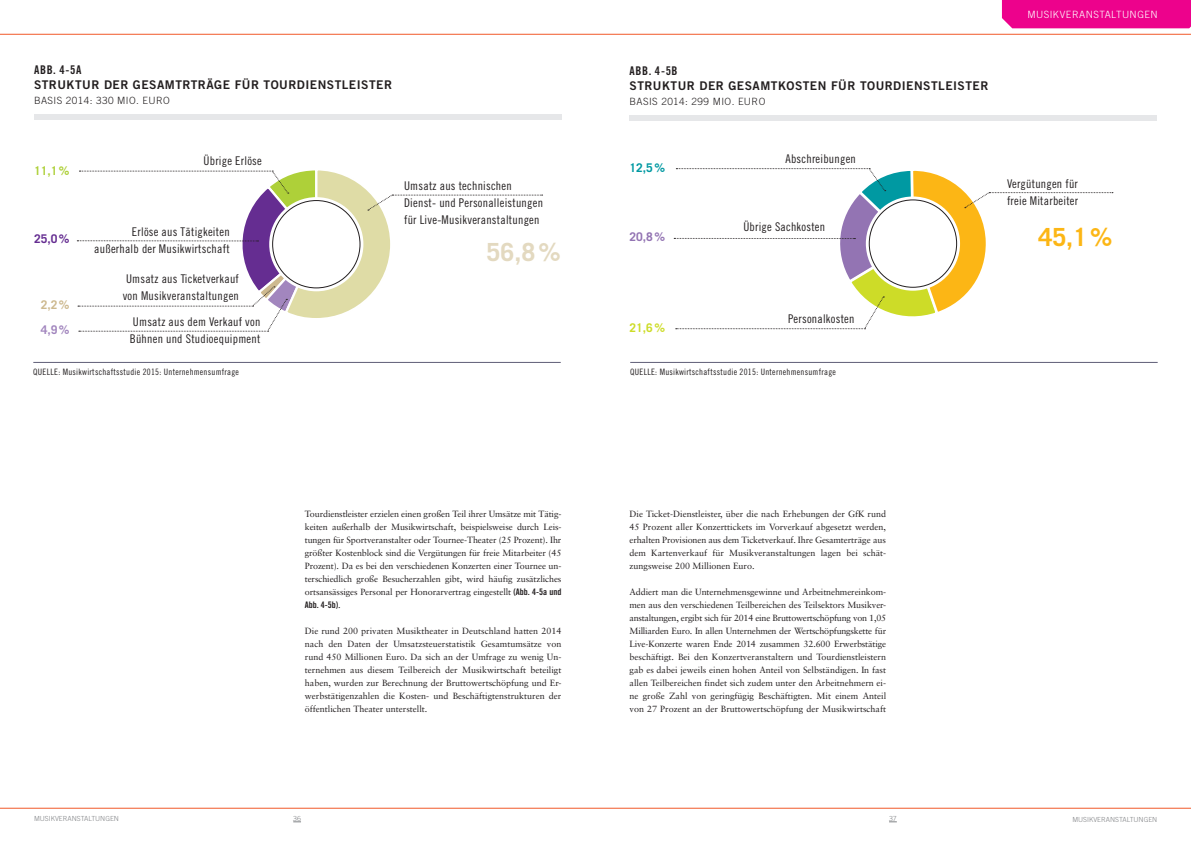
<style>
.page{position:relative;width:1191px;height:842px;background:#fff}
.page>*{position:absolute;margin:0;border:0;box-sizing:border-box;transform-origin:0 0}
.t1{font:700 25px "Trade Gothic LT";color:#fcb615}
.t2{font:700 25px "Trade Gothic LT";color:#e3d9c0}
.t3{font:12px/17px "Trade Gothic Cond Eighteen";letter-spacing:.02em;color:#231f20}
.t4{font:12px "Trade Gothic Bold Two";letter-spacing:.04em;color:#231f20}
.t5{font:12px "Trade Gothic LT Bold Cond Twenty";letter-spacing:.05em;color:#231f20}
.t6{font:700 12px "Trade Gothic LT";color:#0099a2}
.t7{font:700 12px "Trade Gothic LT";color:#9374b3}
.t8{font:700 12px "Trade Gothic LT";color:#cddc28}
.t9{font:700 12px "Trade Gothic LT";color:#aed039}
.t10{font:700 12px "Trade Gothic LT";color:#652d91}
.t11{font:700 12px "Trade Gothic LT";color:#a286be}
.t12{font:700 12px "Trade Gothic LT";color:#cdb98f}
.t13{font:300 10px "Trade Gothic LT";letter-spacing:.04em;color:#231f20}
.t14{font:300 10px "Trade Gothic LT";letter-spacing:.045em;color:#fff}
.t15{font:9px/13px "Sabon";color:#231f20;text-align:justify}
.t16{font:9px "Trade Gothic Bold Cond Twenty";color:#231f20}
.t17{font:8.8px "Trade Gothic Cond Eighteen";letter-spacing:.03em;color:#231f20}
.t18{font:300 7px "Trade Gothic LT";color:#808285}
.s1{font-family:"Trade Gothic Bold Cond Twenty"}
.s2{font-family:"Sabon"}
</style>
<div class="page">
<hr style="left:0;top:808px;width:1191px;height:1px;background:#f15929">
<hr style="left:0;top:34px;width:1191px;height:1px;background:#f15929">
<div style="left:629px;top:115px;width:528px;height:6px;background:#e6e7e9"></div>
<hr style="left:630px;top:362px;width:527px;height:1px;background:#5f5d76">
<svg style="left:674px;top:168px;width:439px;height:161px"></svg>
<hr style="left:33px;top:362px;width:528px;height:1px;background:#5f5d76">
<div style="left:34px;top:114px;width:527px;height:6px;background:#e6e7e9"></div>
<svg style="left:77px;top:170px;width:465px;height:162px"></svg>
<div style="left:1002px;top:0;width:189px;height:28px;background:#ed028c"></div>
<p class="t14" style="left:1027px;top:8px;width:16px">MUSIKVER</p>
<p class="t14" style="left:1079px;top:8px;width:80px">ANSTALTU NGEN</p>
<h2 class="t5" style="left:34px;top:63px;width:49px">Abb. 4-5a</h2>
<h2 class="t4" style="left:34px;top:78px;width:359px">STRUKTUR DER GESAMTRTRÄGE FÜR TOURDIENSTLEISTER</h2>
<p class="t13" style="left:34px;top:95px;width:20px">BASIS</p>
<p class="t13" style="left:66px;top:95px;width:91px">2014: 330 MIO. EURO</p>
<h2 class="t5" style="left:629px;top:63px;width:50px">Abb. 4-5b</h2>
<h2 class="t4" style="left:629px;top:78px;width:360px">STRUKTUR DER GESAMTKOSTEN FÜR TOURDIENSTLEISTER</h2>
<p class="t13" style="left:629px;top:95px;width:20px">BASIS</p>
<p class="t13" style="left:661px;top:95px;width:91px">2014: 299 MIO. EURO</p>
<h2 class="t9" style="left:34px;top:163px;width:37px">11,1%</h2>
<h2 class="t3" style="left:204px;top:152px;width:60px">Übrige Erlöse</h2>
<h2 class="t6" style="left:629px;top:161px;width:37px">12,5%</h2>
<h2 class="t3" style="left:785px;top:150px;width:72px">Abschreibungen</h2>
<h2 class="t10" style="left:34px;top:232px;width:37px">25,0%</h2>
<h2 class="t3" style="left:94px;top:224px;width:137px;text-align:right">Erlöse aus Tätigkeiten außerhalb der Musikwirtschaft</h2>
<h2 class="t3" style="left:404px;top:177px;width:140px">Umsatz aus technischen<br>Dienst- und Personalleistungen für Live-Musikveranstaltungen</h2>
<h1 class="t2" style="left:486px;top:236px;width:76px">56,8%</h1>
<h2 class="t7" style="left:629px;top:229px;width:37px">20,8%</h2>
<h2 class="t3" style="left:743px;top:218px;width:83px">Übrige Sachkosten</h2>
<h2 class="t3" style="left:1007px;top:175px;width:73px">Vergütungen für freie Mitarbeiter</h2>
<h1 class="t1" style="left:1038px;top:222px;width:75px">45,1%</h1>
<h2 class="t12" style="left:41px;top:298px;width:30px">2,2%</h2>
<h2 class="t3" style="left:123px;top:270px;width:118px">Umsatz aus Ticketverkauf von Musikveranstaltungen</h2>
<h2 class="t11" style="left:41px;top:322px;width:30px">4,9%</h2>
<h2 class="t3" style="left:130px;top:313px;width:132px">Umsatz aus dem Verkauf von<br>Bühnen und Studioequipment</h2>
<h2 class="t8" style="left:629px;top:320px;width:37px">21,6%</h2>
<h2 class="t3" style="left:788px;top:310px;width:68px">Personalkosten</h2>
<p class="t17" style="left:33px;top:367px;width:10px">Quelle</p>
<p class="t17" style="left:58px;top:367px;width:182px">: Musikwirtschaftsstudie 2015: Unternehmensumfrage</p>
<p class="t17" style="left:630px;top:367px;width:10px">Quelle</p>
<p class="t17" style="left:655px;top:367px;width:182px">: Musikwirtschaftsstudie 2015: Unternehmensumfrage</p>
<p class="t15" style="left:305px;top:507px;width:258px">Tourdienstleister erzielen einen großen Teil ihrer Umsätze mit Tätig&shy;keiten außerhalb der Musikwirtschaft, beispielsweise durch Leis&shy;tungen für Sportveranstalter oder Tournee-Theater (25 Prozent). Ihr größter Kostenblock sind die Vergütungen für freie Mitarbeiter (45<br>Prozent). Da es bei den verschiedenen Konzerten einer Tournee un&shy;terschiedlich große Besucherzahlen gibt, wird häufig zusätzliches ortsansässiges Personal per Honorarvertrag eingestellt <span class="s1">(Abb. 4-5a und</span></p>
<p class="t16" style="left:305px;top:599px;width:37px">Abb. 4-5b)<span class="s2">.</span></p>
<p class="t15" style="left:305px;top:624px;width:258px">Die rund 200 privaten Musiktheater in Deutschland hatten 2014 nach den Daten der Umsatzsteuerstatistik Gesamtumsätze von rund 450 Millionen Euro. Da sich an der Umfrage zu wenig Un&shy;ternehmen aus diesem Teilbereich der Musikwirtschaft beteiligt haben, wurden zur Berechnung der Bruttowertschöpfung und Er&shy;werbstätigenzahlen die Kosten- und Beschäftigtenstrukturen der öffentlichen Theater unterstellt.</p>
<p class="t15" style="left:629px;top:507px;width:258px">Die Ticket-Dienstleister, über die nach Erhebungen der GfK rund 45 Prozent aller Konzerttickets im Vorverkauf abgesetzt werden, erhalten Provisionen aus dem Ticketverkauf. Ihre Gesamterträge aus dem Kartenverkauf für Musikveranstaltungen lagen bei schät&shy;zungsweise 200 Millionen Euro.</p>
<p class="t15" style="left:629px;top:585px;width:258px">Addiert man die Unternehmensgewinne und Arbeitnehmereinkom&shy;men aus den verschiedenen Teilbereichen des Teilsektors Musikver&shy;anstaltungen, ergibt sich für 2014 eine Bruttowertschöpfung von 1,05<br>Milliarden Euro. In allen Unternehmen der Wertschöpfungskette für Live-Konzerte waren Ende 2014 zusammen 32.600 Erwerbstätige beschäftigt. Bei den Konzertveranstaltern und Tourdienstleistern gab es dabei jeweils einen hohen Anteil von Selbständigen. In fast allen Teilbereichen findet sich zudem unter den Arbeitnehmern ei&shy;ne große Zahl von geringfügig Beschäftigten. Mit einem Anteil von 27 Prozent an der Bruttowertschöpfung der Musikwirtschaft</p>
<p class="t18" style="left:34px;top:814px;width:86px">MUSIKVERANSTALTU NGEN</p>
<p class="t18" style="left:293px;top:814px;width:9px">36</p>
<p class="t18" style="left:889px;top:814px;width:9px">37</p>
<p class="t18" style="left:1072px;top:815px;width:86px">MUSIKVERANSTALTU NGEN</p>
</div>
